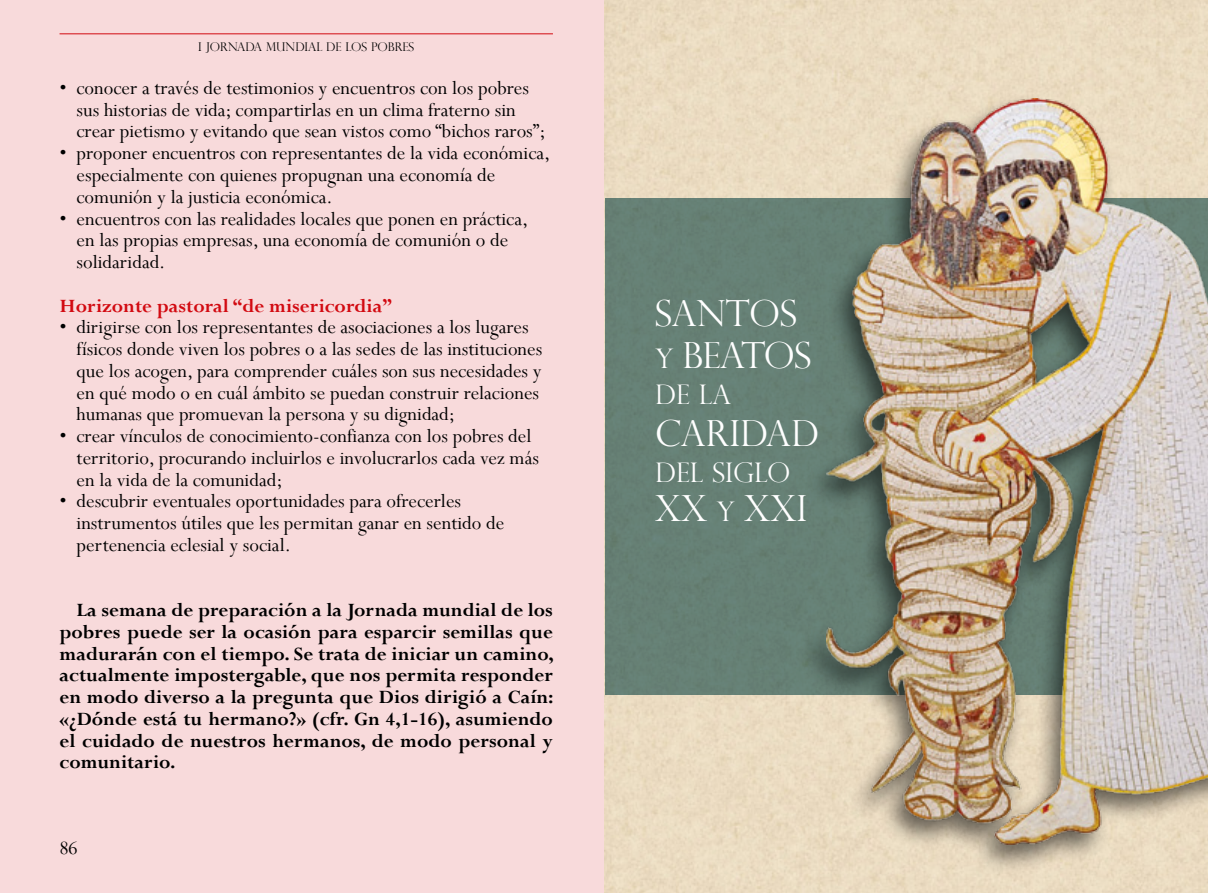
<style>
.page{position:relative;width:1208px;height:893px;background:#fff}
.page>*{position:absolute;margin:0;border:0;box-sizing:border-box;transform-origin:0 0}
.t1{font:300 36px/42px "Perpetua Titling";letter-spacing:-.02em;color:#fff}
.t2{font:300 36px "Perpetua Titling";color:#fff}
.t3{font:300 27px "Perpetua Titling";color:#fff}
.t4{font:21px/21.8px "Perpetua";color:#000}
.t5{font:700 21px/21.8px "Perpetua";color:#000;text-align:justify}
.t6{font:700 21px "Perpetua";color:#d20a11}
.t7{font:300 12px "Perpetua Titling";letter-spacing:-.005em;color:#000}
.s1{font-size:27px}
</style>
<div class="page">
<div style="left:0;top:0;width:604px;height:893px;background:#f8dadb"></div>
<hr style="left:60px;top:34px;width:493px;height:1px;background:#d20a11">
<div style="left:605px;top:198px;width:603px;height:497px;background:#668075"></div>
<div style="left:800px;top:92px;width:408px;height:782px;background:#000;opacity:.56"></div>
<img style="left:827px;top:98px;width:381px;height:746px">
<p class="t7" style="left:198px;top:40px;width:217px">I JORNADA MUNDIAL DE LOS POBRES</p>
<p class="t4" style="left:77px;top:77px;width:470px;text-indent:-17px">• conocer a través de testimonios y encuentros con los pobres sus historias de vida; compartirlas en un clima fraterno sin crear pietismo y evitando que sean vistos como “bichos raros”;</p>
<p class="t4" style="left:77px;top:142px;width:475px;text-indent:-17px">• proponer encuentros con representantes de la vida económica, especialmente con quienes propugnan una economía de comunión y la justicia económica.</p>
<p class="t4" style="left:77px;top:207px;width:453px;text-indent:-17px">• encuentros con las realidades locales que ponen en práctica, en las propias empresas, una economía de comunión o de solidaridad.</p>
<p class="t6" style="left:60px;top:292px;width:334px">Horizonte pastoral “de misericordia”</p>
<p class="t4" style="left:77px;top:316px;width:467px;text-indent:-17px">• dirigirse con los representantes de asociaciones a los lugares físicos donde viven los pobres o a las sedes de las instituciones que los acogen, para comprender cuáles son sus necesidades y en qué modo o en cuál ámbito se puedan construir relaciones humanas que promuevan la persona y su dignidad;</p>
<p class="t4" style="left:77px;top:425px;width:464px;text-indent:-17px">• crear vínculos de conocimiento-confianza con los pobres del territorio, procurando incluirlos e involucrarlos cada vez más en la vida de la comunidad;</p>
<p class="t4" style="left:77px;top:490px;width:429px;text-indent:-17px">• descubrir eventuales oportunidades para ofrecerles instrumentos útiles que les permitan ganar en sentido de pertenencia eclesial y social.</p>
<p class="t5" style="left:60px;top:599px;width:496px;text-indent:17px">La semana de preparación a la Jornada mundial de los pobres puede ser la ocasión para esparcir semillas que madurarán con el tiempo. Se trata de iniciar un camino, actualmente impostergable, que nos permita responder en modo diverso a la pregunta que Dios dirigió a Caín: «¿Dónde está tu hermano?» (cfr. Gn 4,1-16), asumiendo el cuidado de nuestros hermanos, de modo personal y comunitario.</p>
<p class="t4" style="left:60px;top:837px;width:20px">86</p>
<h1 class="t1" style="left:655px;top:291px;width:158px">SANTOS<br><span class="s1">Y</span> BEATOS</h1>
<p class="t3" style="left:655px;top:378px;width:61px">DE LA</p>
<h1 class="t2" style="left:655px;top:411px;width:166px">CARIDAD</h1>
<p class="t3" style="left:655px;top:456px;width:137px">DEL SIGLO</p>
<h1 class="t2" style="left:655px;top:486px;width:151px">XX <span class="s1">Y</span> XXI</h1>
</div>
